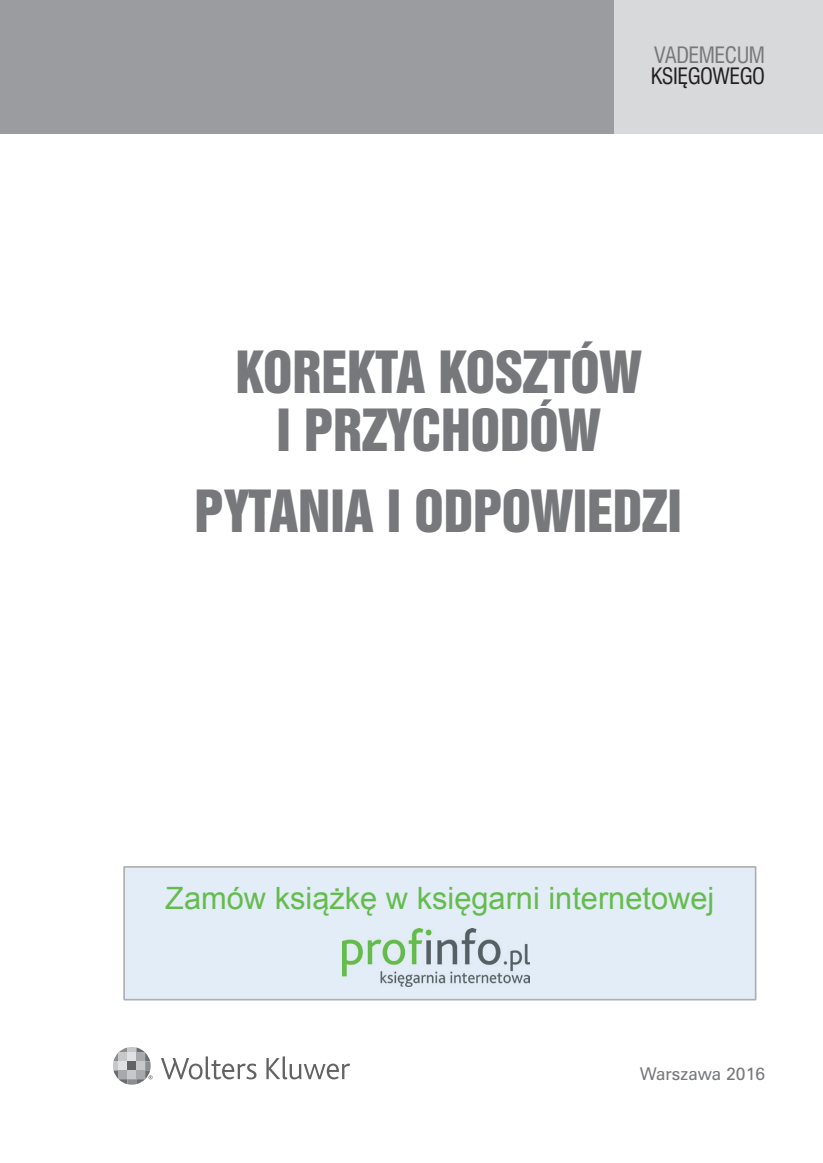
<style>
.page{position:relative;width:823px;height:1163px;background:#fff}
.page>*{position:absolute;margin:0;border:0;box-sizing:border-box;transform-origin:0 0}
.t1{font:48.6px/58.4px "Swis 921 PL";color:#76787b;text-align:center}
.t2{font:30.8px "Arial";color:#65bc4e}
.t3{font:20.8px "Swis 721 Cn PL";letter-spacing:-.025em;color:#231f20}
.t4{font:20.8px "Swis 721 Cn PL";letter-spacing:-.025em;color:#76787b}
.t5{font:16px "Zurich PL";color:#76787b}
</style>
<div class="page">
<svg style="left:161px;top:1056px;width:95px;height:23px"></svg>
<svg style="left:266px;top:1056px;width:84px;height:23px"></svg>
<svg style="left:113px;top:1047px;width:39px;height:37px"></svg>
<div style="left:118px;top:1052px;width:9px;height:9px;background:#c7c8ca"></div>
<div style="left:118px;top:1061px;width:9px;height:9px;background:#e0e1e3"></div>
<div style="left:118px;top:1070px;width:9px;height:8px;background:#a8a9ad"></div>
<div style="left:127px;top:1052px;width:9px;height:9px;background:#e0e1e3"></div>
<div style="left:127px;top:1061px;width:9px;height:9px;background:#636366"></div>
<div style="left:127px;top:1070px;width:9px;height:8px;background:#c7c8ca"></div>
<div style="left:136px;top:1052px;width:9px;height:9px;background:#a8a9ad"></div>
<div style="left:136px;top:1061px;width:9px;height:9px;background:#c7c8ca"></div>
<div style="left:136px;top:1070px;width:9px;height:8px;background:#a8a9ad"></div>
<div style="left:613px;top:0;width:209px;height:134px;background:#d8d9db"></div>
<div style="left:0;top:0;width:613px;height:134px;background:#9a9c9f"></div>
<div style="left:123px;top:866px;width:633px;height:134px;background:#e3edf7"></div>
<div style="left:133px;top:886px;width:612px;height:40px;background:#e3edf7"></div>
<div style="left:342px;top:928px;width:195px;height:60px;background:#e3edf7"></div>
<img style="left:342px;top:928px;width:187px;height:58px">
<p class="t4" style="left:653px;top:42px;width:112px">VADEMECUM</p>
<p class="t3" style="left:650px;top:63px;width:116px">KSIĘGOWEGO</p>
<p class="t1" style="left:235px;top:342px;width:407px">KOREKTA KOSZTÓW<br>I PRZYCHODÓW</p>
<p class="t1" style="left:194px;top:481px;width:488px">PYTANIA I ODPOWIEDZI</p>
<p class="t2" style="left:165px;top:878px;width:550px">Zamów książkę w księgarni internetowej</p>
<p class="t5" style="left:639px;top:1062px;width:127px">Warszawa 2016</p>
</div>
